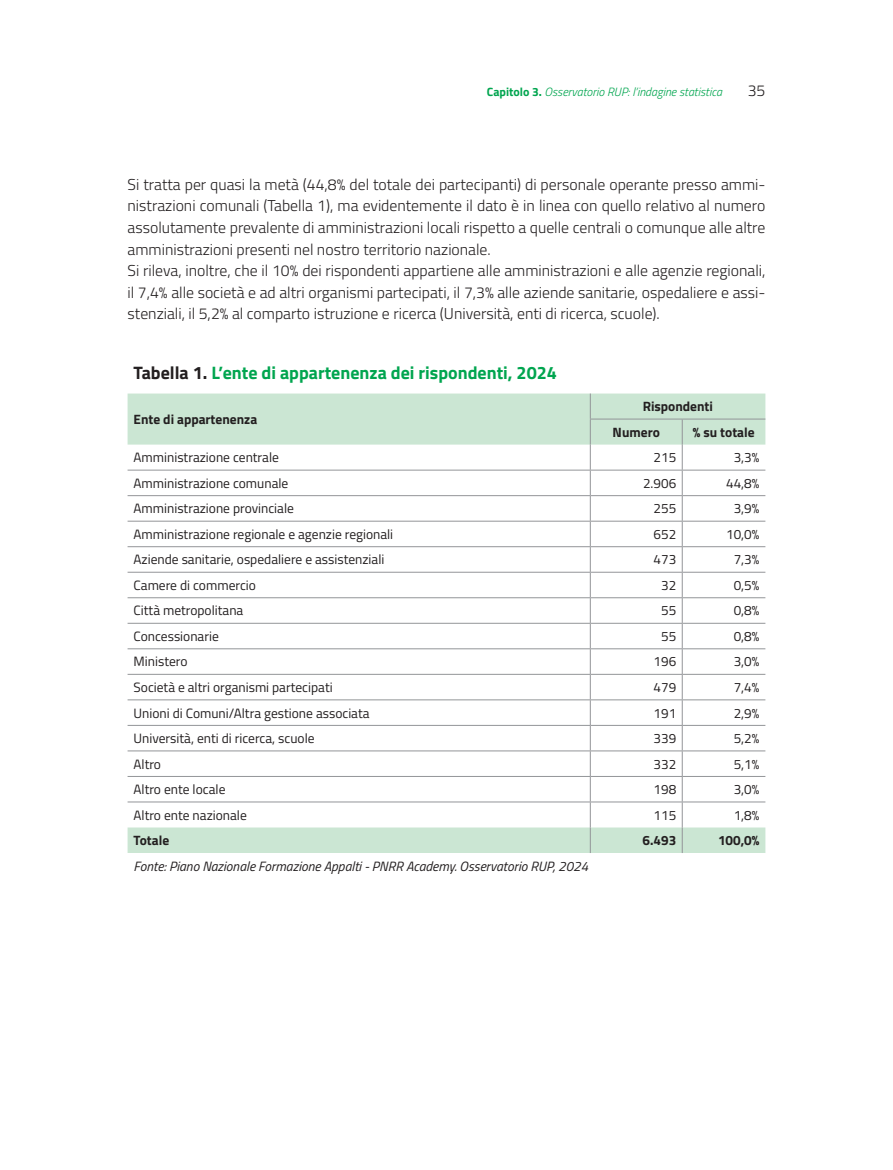
<style>
.page{position:relative;width:893px;height:1170px;background:#fff}
.page>*{position:absolute;margin:0;border:0;box-sizing:border-box;transform-origin:0 0}
.t1{font:700 18px "Titillium Web";color:#00a54f}
.Normal__Web{font:300 15.75px/21.6px "Titillium Web";color:#231f20;text-align:justify}
.t2{font:13.5px "Titillium Web";color:#231f20}
.t3{font:italic 13.5px "Titillium Web";color:#231f20}
.t4{font:700 13.5px/25.7px "Titillium Web";color:#231f20}
.t5{font:italic 300 12px "Titillium Web";color:#00a54f}
.s1{font-weight:700;font-style:normal}
.s2{color:#231f20}
</style>
<div class="page">
<svg style="left:128px;top:393px;width:637px;height:460px"></svg>
<hr style="left:590px;top:418px;width:92px;height:1px;background:#939598">
<hr style="left:682px;top:418px;width:83px;height:1px;background:#939598">
<hr style="left:128px;top:469px;width:462px;height:1px;background:#939598">
<hr style="left:590px;top:469px;width:92px;height:1px;background:#939598">
<hr style="left:682px;top:469px;width:83px;height:1px;background:#939598">
<hr style="left:128px;top:495px;width:462px;height:1px;background:#939598">
<hr style="left:590px;top:495px;width:92px;height:1px;background:#939598">
<hr style="left:682px;top:495px;width:83px;height:1px;background:#939598">
<hr style="left:128px;top:520px;width:462px;height:1px;background:#939598">
<hr style="left:590px;top:520px;width:92px;height:1px;background:#939598">
<hr style="left:682px;top:520px;width:83px;height:1px;background:#939598">
<hr style="left:128px;top:546px;width:462px;height:1px;background:#939598">
<hr style="left:590px;top:546px;width:92px;height:1px;background:#939598">
<hr style="left:682px;top:546px;width:83px;height:1px;background:#939598">
<hr style="left:128px;top:572px;width:462px;height:1px;background:#939598">
<hr style="left:590px;top:572px;width:92px;height:1px;background:#939598">
<hr style="left:682px;top:572px;width:83px;height:1px;background:#939598">
<hr style="left:128px;top:597px;width:462px;height:1px;background:#939598">
<hr style="left:590px;top:597px;width:92px;height:1px;background:#939598">
<hr style="left:682px;top:597px;width:83px;height:1px;background:#939598">
<hr style="left:128px;top:623px;width:462px;height:1px;background:#939598">
<hr style="left:590px;top:623px;width:92px;height:1px;background:#939598">
<hr style="left:682px;top:623px;width:83px;height:1px;background:#939598">
<hr style="left:128px;top:648px;width:462px;height:1px;background:#939598">
<hr style="left:590px;top:648px;width:92px;height:1px;background:#939598">
<hr style="left:682px;top:648px;width:83px;height:1px;background:#939598">
<hr style="left:128px;top:674px;width:462px;height:1px;background:#939598">
<hr style="left:590px;top:674px;width:92px;height:1px;background:#939598">
<hr style="left:682px;top:674px;width:83px;height:1px;background:#939598">
<hr style="left:128px;top:699px;width:462px;height:1px;background:#939598">
<hr style="left:590px;top:699px;width:92px;height:1px;background:#939598">
<hr style="left:682px;top:699px;width:83px;height:1px;background:#939598">
<hr style="left:128px;top:725px;width:462px;height:1px;background:#939598">
<hr style="left:590px;top:725px;width:92px;height:1px;background:#939598">
<hr style="left:682px;top:725px;width:83px;height:1px;background:#939598">
<hr style="left:128px;top:750px;width:462px;height:1px;background:#939598">
<hr style="left:590px;top:750px;width:92px;height:1px;background:#939598">
<hr style="left:682px;top:750px;width:83px;height:1px;background:#939598">
<hr style="left:128px;top:776px;width:462px;height:1px;background:#939598">
<hr style="left:590px;top:776px;width:92px;height:1px;background:#939598">
<hr style="left:682px;top:776px;width:83px;height:1px;background:#939598">
<hr style="left:128px;top:801px;width:462px;height:1px;background:#939598">
<hr style="left:590px;top:801px;width:92px;height:1px;background:#939598">
<hr style="left:682px;top:801px;width:83px;height:1px;background:#939598">
<svg style="left:590px;top:393px;width:1px;height:460px"></svg>
<svg style="left:682px;top:419px;width:1px;height:434px"></svg>
<p class="t5" style="left:487px;top:83px;width:237px"><span class="s1">Capitolo 3.</span> Osservatorio RUP: l’indagine statistica</p>
<p class="Normal__Web" style="left:748px;top:78px;width:19px">35</p>
<p class="Normal__Web" style="left:128px;top:173px;width:639px">Si tratta per quasi la metà (44,8% del totale dei partecipanti) di personale operante presso ammi&shy;nistrazioni comunali (Tabella 1), ma evidentemente il dato è in linea con quello relativo al numero assolutamente prevalente di amministrazioni locali rispetto a quelle centrali o comunque alle altre amministrazioni presenti nel nostro territorio nazionale.</p>
<p class="Normal__Web" style="left:128px;top:259px;width:639px">Si rileva, inoltre, che il 10% dei rispondenti appartiene alle amministrazioni e alle agenzie regionali, il 7,4% alle società e ad altri organismi partecipati, il 7,3% alle aziende sanitarie, ospedaliere e assi&shy;stenziali, il 5,2% al comparto istruzione e ricerca (Università, enti di ricerca, scuole).</p>
<p class="t1" style="left:134px;top:359px;width:425px"><span class="s2">Tabella 1.</span> L’ente di appartenenza dei rispondenti, 2024</p>
<p class="t4" style="left:134px;top:405px;width:125px">Ente di appartenenza</p>
<p class="t4" style="left:613px;top:392px;width:102px;text-indent:30px">Rispondenti<br>Numero</p>
<p class="t4" style="left:693px;top:418px;width:63px">% su totale</p>
<p class="t2" style="left:134px;top:447px;width:147px">Amministrazione centrale</p>
<p class="t2" style="left:653px;top:447px;width:24px">215</p>
<p class="t2" style="left:734px;top:447px;width:27px">3,3%</p>
<p class="t2" style="left:134px;top:473px;width:156px">Amministrazione comunale</p>
<p class="t2" style="left:643px;top:473px;width:35px">2.906</p>
<p class="t2" style="left:726px;top:473px;width:35px">44,8%</p>
<p class="t2" style="left:134px;top:498px;width:162px">Amministrazione provinciale</p>
<p class="t2" style="left:653px;top:498px;width:24px">255</p>
<p class="t2" style="left:734px;top:498px;width:27px">3,9%</p>
<p class="t2" style="left:134px;top:524px;width:261px">Amministrazione regionale e agenzie regionali</p>
<p class="t2" style="left:653px;top:524px;width:24px">652</p>
<p class="t2" style="left:726px;top:524px;width:35px">10,0%</p>
<p class="t2" style="left:134px;top:549px;width:252px">Aziende sanitarie, ospedaliere e assistenziali</p>
<p class="t2" style="left:653px;top:549px;width:24px">473</p>
<p class="t2" style="left:734px;top:549px;width:27px">7,3%</p>
<p class="t2" style="left:134px;top:575px;width:124px">Camere di commercio</p>
<p class="t2" style="left:661px;top:575px;width:17px">32</p>
<p class="t2" style="left:734px;top:575px;width:27px">0,5%</p>
<p class="t2" style="left:134px;top:600px;width:111px">Città metropolitana</p>
<p class="t2" style="left:661px;top:600px;width:17px">55</p>
<p class="t2" style="left:734px;top:600px;width:27px">0,8%</p>
<p class="t2" style="left:134px;top:626px;width:87px">Concessionarie</p>
<p class="t2" style="left:661px;top:626px;width:17px">55</p>
<p class="t2" style="left:734px;top:626px;width:27px">0,8%</p>
<p class="t2" style="left:134px;top:651px;width:55px">Ministero</p>
<p class="t2" style="left:653px;top:651px;width:24px">196</p>
<p class="t2" style="left:734px;top:651px;width:27px">3,0%</p>
<p class="t2" style="left:134px;top:677px;width:201px">Società e altri organismi partecipati</p>
<p class="t2" style="left:653px;top:677px;width:24px">479</p>
<p class="t2" style="left:734px;top:677px;width:27px">7,4%</p>
<p class="t2" style="left:134px;top:702px;width:238px">Unioni di Comuni/Altra gestione associata</p>
<p class="t2" style="left:653px;top:702px;width:24px">191</p>
<p class="t2" style="left:734px;top:702px;width:27px">2,9%</p>
<p class="t2" style="left:134px;top:728px;width:183px">Università, enti di ricerca, scuole</p>
<p class="t2" style="left:653px;top:728px;width:24px">339</p>
<p class="t2" style="left:734px;top:728px;width:27px">5,2%</p>
<p class="t2" style="left:134px;top:754px;width:29px">Altro</p>
<p class="t2" style="left:653px;top:754px;width:24px">332</p>
<p class="t2" style="left:734px;top:754px;width:27px">5,1%</p>
<p class="t2" style="left:134px;top:779px;width:93px">Altro ente locale</p>
<p class="t2" style="left:653px;top:779px;width:24px">198</p>
<p class="t2" style="left:734px;top:779px;width:27px">3,0%</p>
<p class="t2" style="left:134px;top:805px;width:115px">Altro ente nazionale</p>
<p class="t2" style="left:653px;top:805px;width:24px">115</p>
<p class="t2" style="left:734px;top:805px;width:27px">1,8%</p>
<p class="t4" style="left:134px;top:826px;width:37px">Totale</p>
<p class="t4" style="left:642px;top:826px;width:35px">6.493</p>
<p class="t4" style="left:718px;top:826px;width:43px">100,0%</p>
<p class="t3" style="left:134px;top:855px;width:456px">Fonte: Piano Nazionale Formazione Appalti - PNRR Academy. Osservatorio RUP, 2024</p>
</div>
